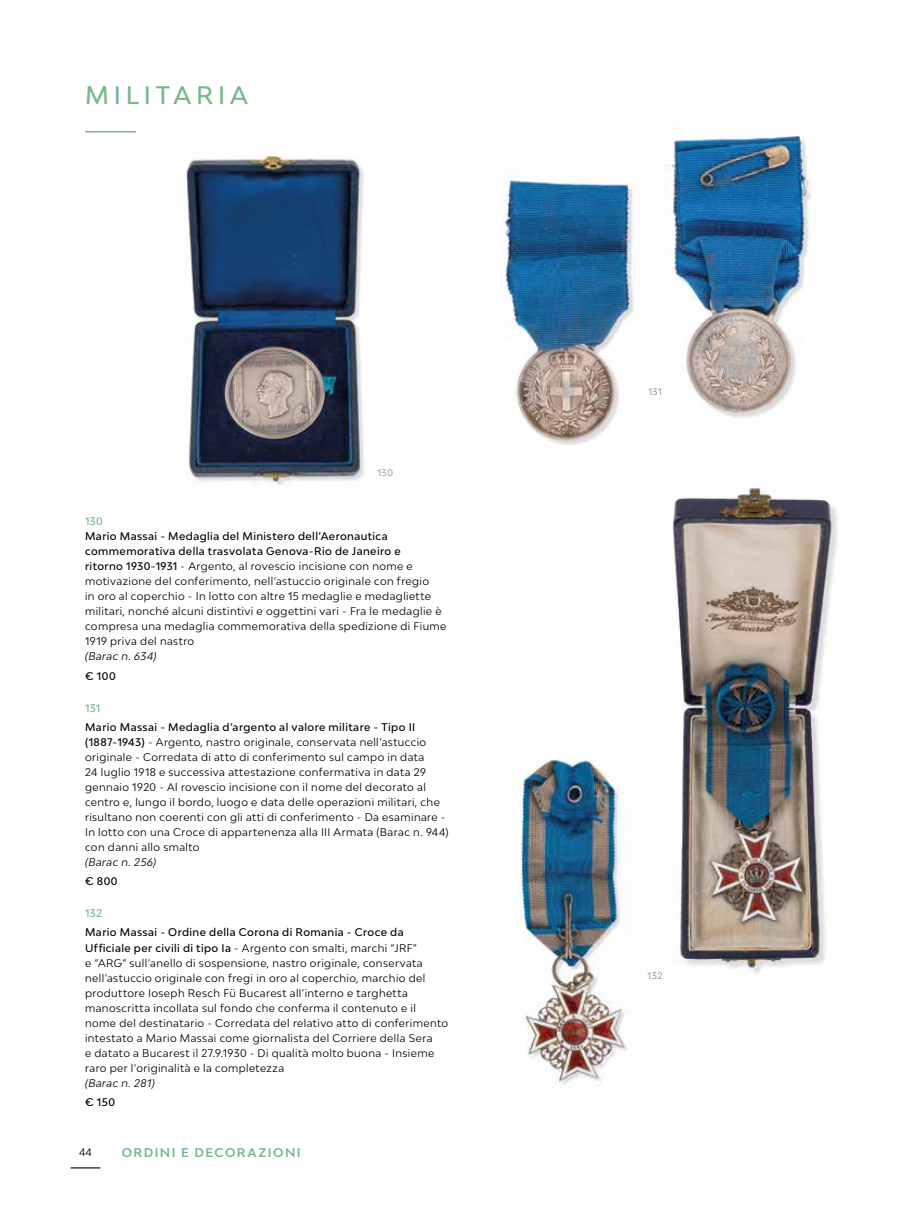
<style>
.page{position:relative;width:915px;height:1212px;background:#fff}
.page>*{position:absolute;margin:0;border:0;box-sizing:border-box;transform-origin:0 0}
.t1{font:500 24px "Bw Modelica";letter-spacing:.2em;color:#77b88c}
.t2{font:700 12px "Bw Modelica";letter-spacing:.12em;color:#77b88c}
.t3{font:10.5px/15px "Bw Modelica";letter-spacing:.04em;color:#000}
.t4{font:italic 10.5px "Bw Modelica";letter-spacing:.04em;color:#000}
.t5{font:500 10.5px "Bw Modelica";letter-spacing:.045em;color:#000}
.t6{font:500 10.5px "Bw Modelica";letter-spacing:.025em;color:#77b88c}
.t7{font:9px "Bw Modelica";letter-spacing:.06em;color:#878787}
.s1{font-weight:500}
</style>
<div class="page">
<img style="left:186px;top:155px;width:178px;height:331px">
<img style="left:503px;top:174px;width:127px;height:271px">
<img style="left:630px;top:128px;width:182px;height:290px">
<img style="left:518px;top:759px;width:110px;height:327px">
<img style="left:561px;top:487px;width:277px;height:524px">
<hr style="left:85px;top:131px;width:51px;height:2px;background:#77b88c">
<svg style="left:71px;top:1167px;width:29px;height:1px"></svg>
<h1 class="t1" style="left:85px;top:79px;width:164px">MILITARIA</h1>
<p class="t7" style="left:377px;top:467px;width:17px">130</p>
<p class="t6" style="left:85px;top:515px;width:19px">130</p>
<p class="t3" style="left:85px;top:529px;width:363px"><span class="s1">Mario Massai - Medaglia del Ministero dell’Aeronautica commemorativa della trasvolata Genova-Rio de Janeiro e<br>ritorno 1930-1931</span> - Argento, al rovescio incisione con nome e motivazione del conferimento, nell’astuccio originale con fregio<br>in oro al coperchio - In lotto con altre 15 medaglie e medagliette militari, nonché alcuni distintivi e oggettini vari - Fra le medaglie è compresa una medaglia commemorativa della spedizione di Fiume 1919 priva del nastro</p>
<p class="t4" style="left:85px;top:650px;width:73px">(Barac n. 634)</p>
<p class="t5" style="left:85px;top:669px;width:32px">€ 100</p>
<p class="t6" style="left:85px;top:701px;width:17px">131</p>
<p class="t3" style="left:85px;top:719px;width:365px"><span class="s1">Mario Massai - Medaglia d’argento al valore militare - Tipo II (1887-1943)</span> - Argento, nastro originale, conservata nell’astuccio originale - Corredata di atto di conferimento sul campo in data<br>24 luglio 1918 e successiva attestazione confermativa in data 29 gennaio 1920 - Al rovescio incisione con il nome del decorato al centro e, lungo il bordo, luogo e data delle operazioni militari, che risultano non coerenti con gli atti di conferimento - Da esaminare - In lotto con una Croce di appartenenza alla III Armata (Barac n. 944) con danni allo smalto</p>
<p class="t4" style="left:85px;top:855px;width:72px">(Barac n. 256)</p>
<p class="t5" style="left:85px;top:874px;width:34px">€ 800</p>
<p class="t6" style="left:85px;top:906px;width:19px">132</p>
<p class="t3" style="left:85px;top:925px;width:364px"><span class="s1">Mario Massai - Ordine della Corona di Romania - Croce da Ufficiale per civili di tipo Ia</span> - Argento con smalti, marchi “JRF”<br>e “ARG” sull’anello di sospensione, nastro originale, conservata nell’astuccio originale con fregi in oro al coperchio, marchio del produttore Ioseph Resch Fü Bucarest all’interno e targhetta manoscritta incollata sul fondo che conferma il contenuto e il nome del destinatario - Corredata del relativo atto di conferimento intestato a Mario Massai come giornalista del Corriere della Sera<br>e datato a Bucarest il 27.9.1930 - Di qualità molto buona - Insieme raro per l’originalità e la completezza</p>
<p class="t4" style="left:85px;top:1076px;width:71px">(Barac n. 281)</p>
<p class="t5" style="left:85px;top:1095px;width:31px">€ 150</p>
<p class="t3" style="left:79px;top:1145px;width:14px">44</p>
<p class="t2" style="left:122px;top:1144px;width:180px">ORDINI E DECORAZIONI</p>
<p class="t7" style="left:648px;top:386px;width:15px">131</p>
<p class="t7" style="left:647px;top:970px;width:16px">132</p>
</div>
